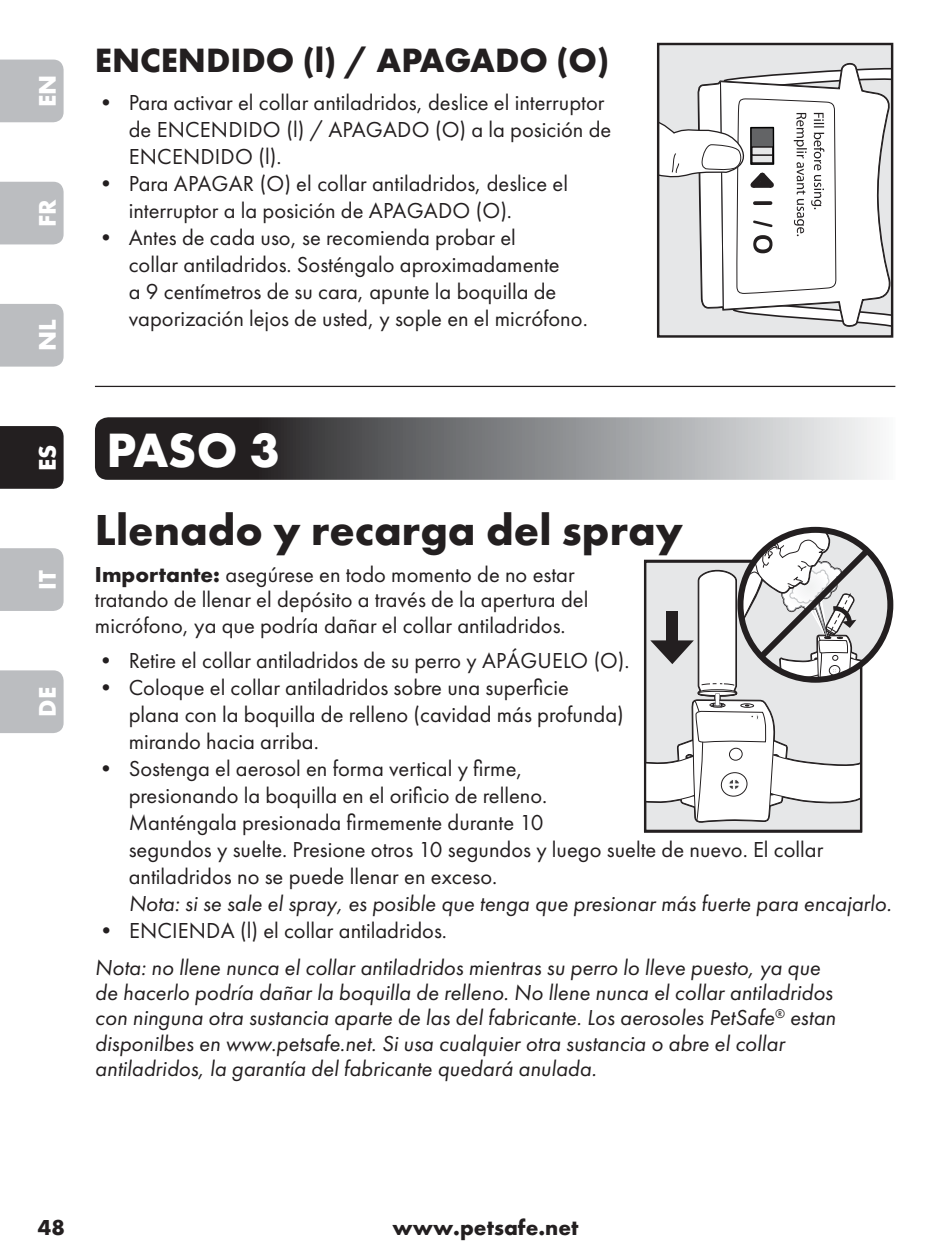
<style>
.page{position:relative;width:945px;height:1260px;background:#fff}
.page>*{position:absolute;margin:0;border:0;box-sizing:border-box;transform-origin:0 0}
.t1{font:50px "Futura PT Bold";color:#fff}
.t2{font:45px "Futura PT Bold";color:#231f20}
.t3{font:35px "Futura PT Bold";color:#231f20}
.t4{font:25px "Futura PT Bold";color:#fff}
.t5{font:22.5px/27px "Futura PT Book";color:#231f20}
.t6{font:italic 22.5px/25.5px "Futura PT Book";color:#231f20}
.t7{font:22.5px "Futura PT Bold";color:#231f20}
.s1{font-family:"Futura PT Bold"}
</style>
<div class="page">
<div style="left:0;top:60px;width:64px;height:62px;background:#bbbdc0"></div>
<div style="left:0;top:182px;width:64px;height:62px;background:#bbbdc0"></div>
<div style="left:0;top:304px;width:64px;height:63px;background:#bbbdc0"></div>
<div style="left:0;top:426px;width:64px;height:63px;background:#231f20"></div>
<div style="left:0;top:548px;width:64px;height:63px;background:#bbbdc0"></div>
<div style="left:0;top:670px;width:64px;height:63px;background:#bbbdc0"></div>
<hr style="left:95px;top:386px;width:800px;height:1px;background:#231f20">
<svg style="left:95px;top:417px;width:785px;height:63px;background:#7b7b7c"></svg>
<div style="left:658px;top:44px;width:234px;height:292px;background:#e6e7e8"></div>
<div style="left:657px;top:43px;width:236px;height:295px;border:2px solid #231f20"></div>
<svg style="left:658px;top:67px;width:235px;height:261px"></svg>
<div style="left:760px;top:177px;width:5px;height:9px;background:#231f20"></div>
<div style="left:750px;top:127px;width:24px;height:38px;border:1px solid #010202"></div>
<svg style="left:645px;top:530px;width:245px;height:303px"></svg>
<p class="t4" style="left:35px;top:107px;width:34px;rotate:-90deg">EN</p>
<p class="t4" style="left:35px;top:227px;width:29px;rotate:-90deg">FR</p>
<p class="t4" style="left:35px;top:351px;width:33px;rotate:-90deg">NL</p>
<p class="t4" style="left:35px;top:471px;width:28px;rotate:-90deg">ES</p>
<p class="t4" style="left:35px;top:590px;width:21px;rotate:-90deg">IT</p>
<p class="t4" style="left:35px;top:717px;width:31px;rotate:-90deg">DE</p>
<h3 class="t3" style="left:95px;top:42px;width:516px">ENCENDIDO (l) / APAGADO (O)</h3>
<p class="t5" style="left:129px;top:90px;width:484px;text-indent:-34px">• Para activar el collar antiladridos, deslice el interruptor de ENCENDIDO (l) / APAGADO (O) a la posición de<br>ENCENDIDO (l).</p>
<p class="t5" style="left:129px;top:171px;width:441px;text-indent:-34px">• Para APAGAR (O) el collar antiladridos, deslice el interruptor a la posición de APAGADO (O).</p>
<p class="t5" style="left:129px;top:225px;width:461px;text-indent:-34px">• Antes de cada uso, se recomienda probar el<br>collar antiladridos. Sosténgalo aproximadamente<br>a 9 centímetros de su cara, apunte la boquilla de vaporización lejos de usted, y sople en el micrófono.</p>
<h1 class="t1" style="left:106px;top:425px;width:175px">PASO 3</h1>
<h2 class="t2" style="left:95px;top:508px;width:590px">Llenado y recarga del spray</h2>
<p class="t5" style="left:95px;top:562px;width:495px;line-height:25.5px"><span class="s1">Importante:</span> asegúrese en todo momento de no estar tratando de llenar el depósito a través de la apertura del micrófono, ya que podría dañar el collar antiladridos.</p>
<p class="t5" style="left:95px;top:648px;width:536px">• Retire el collar antiladridos de su perro y APÁGUELO (O).</p>
<p class="t5" style="left:129px;top:675px;width:497px;text-indent:-34px">• Coloque el collar antiladridos sobre una superficie plana con la boquilla de relleno (cavidad más profunda) mirando hacia arriba.</p>
<p class="t5" style="left:129px;top:756px;width:696px;text-indent:-34px">• Sostenga el aerosol en forma vertical y firme,<br>presionando la boquilla en el orificio de relleno.<br>Manténgala presionada firmemente durante 10<br>segundos y suelte. Presione otros 10 segundos y luego suelte de nuevo. El collar antiladridos no se puede llenar en exceso.</p>
<p class="t6" style="left:129px;top:892px;width:764px">Nota: si se sale el spray, es posible que tenga que presionar más fuerte para encajarlo.</p>
<p class="t5" style="left:95px;top:918px;width:354px">• ENCIENDA (l) el collar antiladridos.</p>
<p class="t6" style="left:95px;top:955px;width:742px">Nota: no llene nunca el collar antiladridos mientras su perro lo lleve puesto, ya que de hacerlo podría dañar la boquilla de relleno. No llene nunca el collar antiladridos con ninguna otra sustancia aparte de las del fabricante. Los aerosoles PetSafe<sup>®</sup> estan disponilbes en www.petsafe.net. Si usa cualquier otra sustancia o abre el collar antiladridos, la garantía del fabricante quedará anulada.</p>
<p class="t7" style="left:38px;top:1217px;width:29px">48</p>
<p class="t7" style="left:393px;top:1217px;width:187px">www.petsafe.net</p>
</div>
